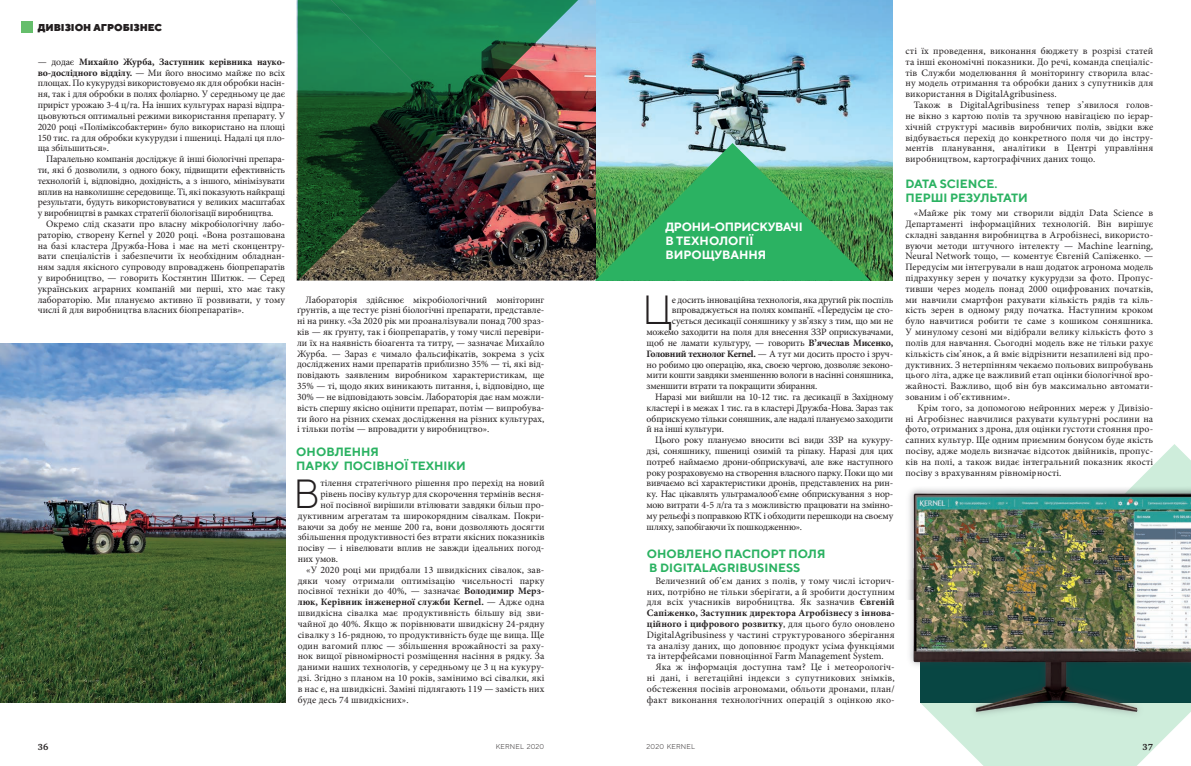
<style>
.page{position:relative;width:1191px;height:766px;background:#fff}
.page>*{position:absolute;margin:0;border:0;box-sizing:border-box;transform-origin:0 0}
.Body_text{font:300 40.6px "TT Norms";color:#231f20}
.Body_text-2{font:700 12px "TT Norms";color:#2bb262}
.Body_text-3{font:700 12px/14.4px "TT Norms";color:#fff}
.Body_text-4{font:700 12px "TT Norms";letter-spacing:-.02em;color:#fff}
.t1{font:900 10px "TT Norms";color:#231f20}
.Body_text-5{font:9.8px/10.8px "Minion Pro";color:#231f20;text-align:justify}
.Body_text-6{font:9.8px "Minion Pro";letter-spacing:-.02em;color:#231f20}
.t2{font:700 9px "Charter C";color:#231f20}
.t3{font:300 7px "TT Norms";letter-spacing:.02em;color:#231f20}
.s1{font-weight:700}
</style>
<div class="page">
<img style="left:297px;top:0;width:299px;height:280px">
<img style="left:455px;top:0;width:137px;height:123px">
<svg style="left:298px;top:0;width:157px;height:280px;background:#215134"></svg>
<img style="left:0;top:343px;width:285px;height:359px">
<div style="left:21px;top:21px;width:12px;height:12px;background:#65be6b"></div>
<img style="left:596px;top:0;width:296px;height:281px">
<svg style="left:595px;top:143px;width:275px;height:138px;background:#4caf6f"></svg>
<svg style="left:1141px;top:444px;width:50px;height:34px"></svg>
<svg style="left:950px;top:732px;width:220px;height:33px;background:#d5efe0"></svg>
<img style="left:908px;top:478px;width:283px;height:254px">
<p class="t1" style="left:38px;top:21px;width:126px">ДИВІЗІОН АГРОБІЗНЕС</p>
<p class="Body_text-5" style="left:38px;top:56px;width:249px">— додає <span class="s1">Михайло Журба, Заступник керівника науко&shy;во-дослідного відділу.</span> — Ми його вносимо майже по всіх площах. По кукурудзі використовуємо як для обробки насін&shy;ня, так і для обробки в полях фоліарно. У середньому це дає приріст урожаю 3-4 ц/га. На інших культурах наразі відпра&shy;цьовуються оптимальні режими використання препарату. У 2020 році «Поліміксобактерин» було використано на площі 150 тис. га для обробки кукурудзи і пшениці. Надалі ця пло&shy;ща збільшиться».</p>
<p class="Body_text-5" style="left:38px;top:154px;width:249px;text-indent:9px">Паралельно компанія досліджує й інші біологічні препара&shy;ти, які б дозволили, з одного боку, підвищити ефективність технологій і, відповідно, дохідність, а з іншого, мінімізувати вплив на навколишнє середовище. Ті, які показують найкращі результати, будуть використовуватися у великих масштабах у виробництві в рамках стратегії біологізації виробництва.</p>
<p class="Body_text-5" style="left:38px;top:218px;width:249px;text-indent:9px">Окремо слід сказати про власну мікробіологічну лабо&shy;раторію, створену Kernel у 2020 році. «Вона розташована на базі кластера Дружба-Нова і має на меті сконцентру&shy;вати спеціалістів і забезпечити їх необхідним обладнан&shy;ням задля якісного супроводу впроваджень біопрепаратів у виробництво, — говорить Костянтин Шитюк. — Серед українських аграрних компаній ми перші, хто має таку лабораторію. Ми плануємо активно її розвивати, у тому числі й для виробництва власних біопрепаратів».</p>
<p class="Body_text-5" style="left:297px;top:294px;width:249px;text-indent:9px">Лабораторія здійснює мікробіологічний моніторинг ґрунтів, а ще тестує різні біологічні препарати, представле&shy;ні на ринку. «За 2020 рік ми проаналізували понад 700 зраз&shy;ків — як ґрунту, так і біопрепаратів, у тому числі перевіри&shy;ли їх на наявність біоагента та титру, — зазначає Михайло Журба. — Зараз є чимало фальсифікатів, зокрема з усіх досліджених нами препаратів приблизно 35% — ті, які від&shy;повідають заявленим виробником характеристикам, ще 35% — ті, щодо яких виникають питання, і, відповідно, ще 30% — не відповідають зовсім. Лабораторія дає нам можли&shy;вість спершу якісно оцінити препарат, потім — випробува&shy;ти його на різних схемах дослідження на різних культурах, і тільки потім — впровадити у виробництво».</p>
<p class="Body_text-2" style="left:296px;top:443px;width:84px">ОНОВЛЕННЯ</p>
<p class="Body_text-2" style="left:296px;top:458px;width:171px">ПАРКУ ПОСІВНОЇ ТЕХНІКИ</p>
<p class="Body_text" style="left:293px;top:468px;width:28px">В</p>
<p class="Body_text-5" style="left:320px;top:478px;width:225px">тілення стратегічного рішення про перехід на новий</p>
<p class="Body_text-5" style="left:320px;top:488px;width:225px">рівень посіву культур для скорочення термінів весня-</p>
<p class="Body_text-5" style="left:320px;top:499px;width:225px">ної посівної вирішили втілювати завдяки більш про-</p>
<p class="Body_text-5" style="left:298px;top:510px;width:248px">дуктивним агрегатам та широкорядним сівалкам. Покри-</p>
<p class="Body_text-5" style="left:298px;top:521px;width:248px">ваючи за добу не менше 200 га, вони дозволяють досягти</p>
<p class="Body_text-5" style="left:298px;top:532px;width:248px">збільшення продуктивності без втрати якісних показників</p>
<p class="Body_text-5" style="left:298px;top:542px;width:248px">посіву — і нівелювати вплив не завжди ідеальних погод-</p>
<p class="Body_text-5" style="left:298px;top:553px;width:42px">них умов.</p>
<p class="Body_text-5" style="left:298px;top:564px;width:248px;text-indent:9px">«У 2020 році ми придбали 13 швидкісних сівалок, зав&shy;дяки чому отримали оптимізацію чисельності парку посівної техніки до 40%, — зазначає <span class="s1">Володимир Мерз&shy;люк, Керівник інженерної служби Kernel.</span> — Адже одна швидкісна сівалка має продуктивність більшу від зви&shy;чайної до 40%. Якщо ж порівнювати швидкісну 24-рядну сівалку з 16-рядною, то продуктивність буде ще вища. Ще один вагомий плюс — збільшення врожайності за раху&shy;нок вищої рівномірності розміщення насіння в рядку. За даними наших технологів, у середньому це 3 ц на кукуру&shy;дзі. Згідно з планом на 10 років, замінимо всі сівалки, які в нас є, на швидкісні. Заміні підлягають 119 — замість них буде десь 74 швидкісних».</p>
<p class="Body_text-4" style="left:665px;top:219px;width:139px">ДРОНИ-ОПРИСКУВАЧІ</p>
<p class="Body_text-3" style="left:665px;top:233px;width:102px">В ТЕХНОЛОГІЇ<br>ВИРОЩУВАННЯ</p>
<p class="Body_text" style="left:642px;top:285px;width:32px">Ц</p>
<p class="Body_text-6" style="left:672px;top:293px;width:223px">е досить інноваційна технологія, яка другий рік поспіль</p>
<p class="Body_text-6" style="left:672px;top:304px;width:223px">впроваджується на полях компанії. «Передусім це сто-</p>
<p class="Body_text-6" style="left:672px;top:314px;width:223px">сується десикації соняшнику у зв’язку з тим, що ми не</p>
<p class="Body_text-6" style="left:646px;top:325px;width:248px">можемо заходити на поля для внесення ЗЗР оприскувачами,</p>
<p class="Body_text-6" style="left:646px;top:336px;width:248px">щоб не ламати культуру, — говорить <span class="s1">В’ячеслав Мисенко,</span></p>
<p class="Body_text-6" style="left:646px;top:347px;width:248px"><span class="s1">Головний технолог Kernel.</span> — А тут ми досить просто і зруч-</p>
<p class="Body_text-6" style="left:646px;top:358px;width:248px">но робимо цю операцію, яка, своєю чергою, дозволяє зеконо-</p>
<p class="Body_text-6" style="left:646px;top:368px;width:248px">мити кошти завдяки зменшенню вологи в насінні соняшника,</p>
<p class="Body_text-6" style="left:646px;top:379px;width:172px">зменшити втрати та покращити збирання.</p>
<p class="Body_text-5" style="left:646px;top:391px;width:248px;text-indent:9px">Наразі ми вийшли на 10-12 тис. га десикації в Західному кластері і в межах 1 тис. га в кластері Дружба-Нова. Зараз так обприскуємо тільки соняшник, але надалі плануємо заходити й на інші культури.</p>
<p class="Body_text-5" style="left:646px;top:434px;width:248px;text-indent:9px">Цього року плануємо вносити всі види ЗЗР на кукуру&shy;дзі, соняшнику, пшениці озимій та ріпаку. Наразі для цих потреб наймаємо дрони-обприскувачі, але вже наступного року розраховуємо на створення власного парку. Поки що ми вивчаємо всі характеристики дронів, представлених на рин&shy;ку. Нас цікавлять ультрамалооб’ємне обприскування з нор&shy;мою витрати 4-5 л/га та з можливістю працювати на змінно&shy;му рельєфі з поправкою RTK і обходити перешкоди на своєму шляху, запобігаючи їх пошкодженню».</p>
<p class="Body_text-2" style="left:647px;top:545px;width:180px">ОНОВЛЕНО ПАСПОРТ ПОЛЯ</p>
<p class="Body_text-2" style="left:649px;top:560px;width:153px">В DIGITALAGRIBUSINESS</p>
<p class="Body_text-5" style="left:647px;top:575px;width:249px;text-indent:8px">Величезний об’єм даних з полів, у тому числі історич&shy;них, потрібно не тільки зберігати, а й зробити доступним для всіх учасників виробництва. Як зазначив <span class="s1">Євгеній Сапіженко, Заступник директора Агробізнесу з іннова&shy;ційного і цифрового розвитку</span>, для цього було оновлено DigitalAgribusiness у частині структурованого зберігання та аналізу даних, що доповнює продукт усіма функціями та інтерфейсами повноцінної Farm Management System.</p>
<p class="Body_text-5" style="left:647px;top:661px;width:249px;text-indent:8px">Яка ж інформація доступна там? Це і метеорологіч&shy;ні дані, і вегетаційні індекси з супутникових знімків, обстеження посівів агрономами, обльоти дронами, план/ факт виконання технологічних операцій з оцінкою яко-</p>
<p class="Body_text-5" style="left:905px;top:46px;width:249px">сті їх проведення, виконання бюджету в розрізі статей та інші економічні показники. До речі, команда спеціаліс&shy;тів Служби моделювання й моніторингу створила влас&shy;ну модель отримання та обробки даних з супутників для використання в DigitalAgribusiness.</p>
<p class="Body_text-5" style="left:905px;top:100px;width:249px;text-indent:8px">Також в DigitalAgribusiness тепер з’явилося голов&shy;не вікно з картою полів та зручною навігацією по ієрар&shy;хічній структурі масивів виробничих полів, звідки вже відбувається перехід до конкретного поля чи до інстру&shy;ментів планування, аналітики в Центрі управління виробництвом, картографічних даних тощо.</p>
<p class="Body_text-2" style="left:905px;top:176px;width:94px">DATA SCIENCE.</p>
<p class="Body_text-2" style="left:905px;top:190px;width:124px">ПЕРШІ РЕЗУЛЬТАТИ</p>
<p class="Body_text-5" style="left:905px;top:208px;width:249px;text-indent:9px">«Майже рік тому ми створили відділ Data Science в Департаменті інформаційних технологій. Він вирішує складні завдання виробництва в Агробізнесі, використо&shy;вуючи методи штучного інтелекту — Machine learning, Neural Network тощо, — коментує Євгеній Сапіженко. — Передусім ми інтегрували в наш додаток агронома модель підрахунку зерен у початку кукурудзи за фото. Пропус&shy;тивши через модель понад 2000 оцифрованих початків, ми навчили смартфон рахувати кількість рядів та кіль&shy;кість зерен в одному ряду початка. Наступним кроком було навчитися робити те саме з кошиком соняшника.<br>У минулому сезоні ми відібрали велику кількість фото з полів для навчання. Сьогодні модель вже не тільки рахує кількість сім’янок, а й вміє відрізнити незапилені від про&shy;дуктивних. З нетерпінням чекаємо польових випробувань цього літа, адже це важливий етап оцінки біологічної вро&shy;жайності. Важливо, щоб він був максимально автомати&shy;зованим і об’єктивним».</p>
<p class="Body_text-5" style="left:905px;top:402px;width:249px;text-indent:12px">Крім того, за допомогою нейронних мереж у Дивізіо&shy;ні Агробізнес навчилися рахувати культурні рослини на фото, отриманих з дрона, для оцінки густоти стояння про&shy;сапних культур. Ще одним приємним бонусом буде якість посіву, адже модель визначає відсоток двійників, пропус&shy;ків на полі, а також видає інтегральний показник якості посіву з врахуванням рівномірності.</p>
<p class="t2" style="left:38px;top:741px;width:12px">36</p>
<p class="t3" style="left:496px;top:741px;width:50px">KERNEL 2020</p>
<p class="t3" style="left:646px;top:741px;width:50px">2020 KERNEL</p>
<p class="t2" style="left:1142px;top:741px;width:12px">37</p>
</div>
